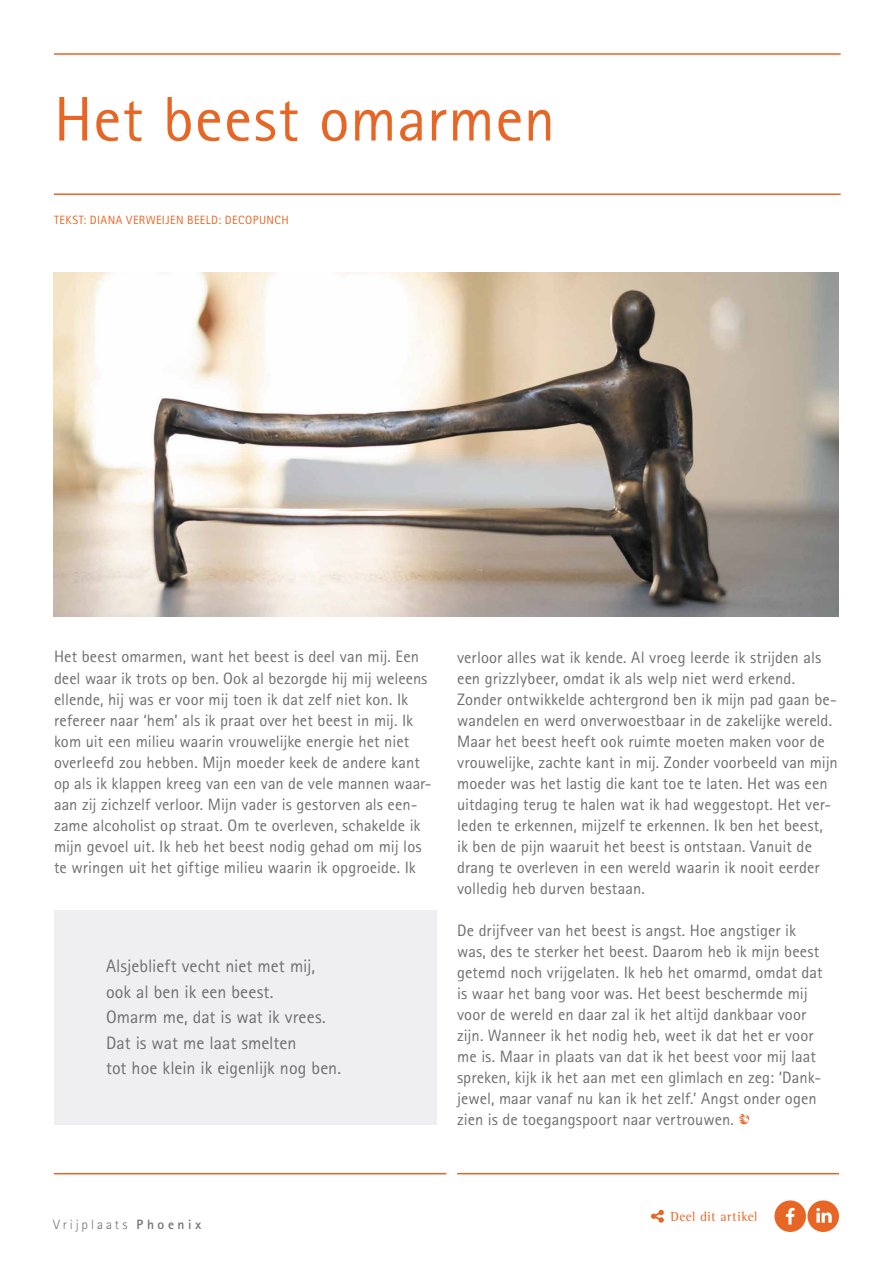
<style>
.page{position:relative;width:893px;height:1263px;background:#fff}
.page>*{position:absolute;margin:0;border:0;box-sizing:border-box;transform-origin:0 0}
.t1{font:63px "Rotis Sans Serif Std";letter-spacing:.015em;color:#e86625}
.t2{font:18px/25.5px "Rotis Sans Serif Std";color:#706f6f}
.t3{font:16.5px/21px "Rotis Sans Serif Std";letter-spacing:.005em;color:#706f6f}
.t4{font:300 13.5px "Rotis Sans Serif Std";letter-spacing:.22em;color:#706f6f}
.t5{font:13.5px "Rotis Semi Serif Std";letter-spacing:.035em;color:#e86625}
.t6{font:12px "Rotis Sans Serif Std";letter-spacing:.03em;color:#e86625}
.s1{font-weight:700}
</style>
<div class="page">
<hr style="left:457px;top:1173px;width:382px;height:1px;background:#e86625">
<hr style="left:54px;top:1173px;width:392px;height:1px;background:#e86625">
<hr style="left:54px;top:53px;width:787px;height:2px;background:#e86625">
<hr style="left:54px;top:193px;width:787px;height:2px;background:#e86625">
<svg style="left:738px;top:1114px;width:11px;height:10px"></svg>
<img style="left:54px;top:272px;width:785px;height:344px">
<div style="left:54px;top:909px;width:383px;height:215px;background:#efeff1"></div>
<svg style="left:651px;top:1210px;width:13px;height:12px"></svg>
<svg style="left:774px;top:1200px;width:65px;height:32px"></svg>
<h1 class="t1" style="left:54px;top:82px;width:503px">Het beest omarmen</h1>
<p class="t6" style="left:54px;top:213px;width:236px">TEKST: DIANA VERWEIJEN BEELD: DECOPUNCH</p>
<p class="t3" style="left:54px;top:646px;width:379px">Het beest omarmen, want het beest is deel van mij. Een deel waar ik trots op ben. Ook al bezorgde hij mij weleens ellende, hij was er voor mij toen ik dat zelf niet kon. Ik refereer naar ‘hem’ als ik praat over het beest in mij. Ik kom uit een milieu waarin vrouwelijke energie het niet overleefd zou hebben. Mijn moeder keek de andere kant op als ik klappen kreeg van een van de vele mannen waar&shy;aan zij zichzelf verloor. Mijn vader is gestorven als een&shy;zame alcoholist op straat. Om te overleven, schakelde ik mijn gevoel uit. Ik heb het beest nodig gehad om mij los te wringen uit het giftige milieu waarin ik opgroeide. Ik</p>
<p class="t3" style="left:457px;top:646px;width:382px">verloor alles wat ik kende. Al vroeg leerde ik strijden als een grizzlybeer, omdat ik als welp niet werd erkend.<br>Zonder ontwikkelde achtergrond ben ik mijn pad gaan be&shy;wandelen en werd onverwoestbaar in de zakelijke wereld.<br>Maar het beest heeft ook ruimte moeten maken voor de vrouwelijke, zachte kant in mij. Zonder voorbeeld van mijn moeder was het lastig die kant toe te laten. Het was een uitdaging terug te halen wat ik had weggestopt. Het ver&shy;leden te erkennen, mijzelf te erkennen. Ik ben het beest,<br>ik ben de pijn waaruit het beest is ontstaan. Vanuit de drang te overleven in een wereld waarin ik nooit eerder volledig heb durven bestaan.</p>
<p class="t3" style="left:457px;top:919px;width:367px">De drijfveer van het beest is angst. Hoe angstiger ik was, des te sterker het beest. Daarom heb ik mijn beest getemd noch vrijgelaten. Ik heb het omarmd, omdat dat is waar het bang voor was. Het beest beschermde mij voor de wereld en daar zal ik het altijd dankbaar voor zijn. Wanneer ik het nodig heb, weet ik dat het er voor me is. Maar in plaats van dat ik het beest voor mij laat spreken, kijk ik het aan met een glimlach en zeg: ‘Dank&shy;jewel, maar vanaf nu kan ik het zelf.’ Angst onder ogen zien is de toegangspoort naar vertrouwen.</p>
<p class="t2" style="left:106px;top:953px;width:237px">Alsjeblieft vecht niet met mij, ook al ben ik een beest.<br>Omarm me, dat is wat ik vrees.<br>Dat is wat me laat smelten<br>tot hoe klein ik eigenlijk nog ben.</p>
<p class="t4" style="left:53px;top:1217px;width:150px">Vrijplaats <span class="s1">Phoenix</span></p>
<p class="t5" style="left:670px;top:1208px;width:89px">Deel dit artikel</p>
</div>
